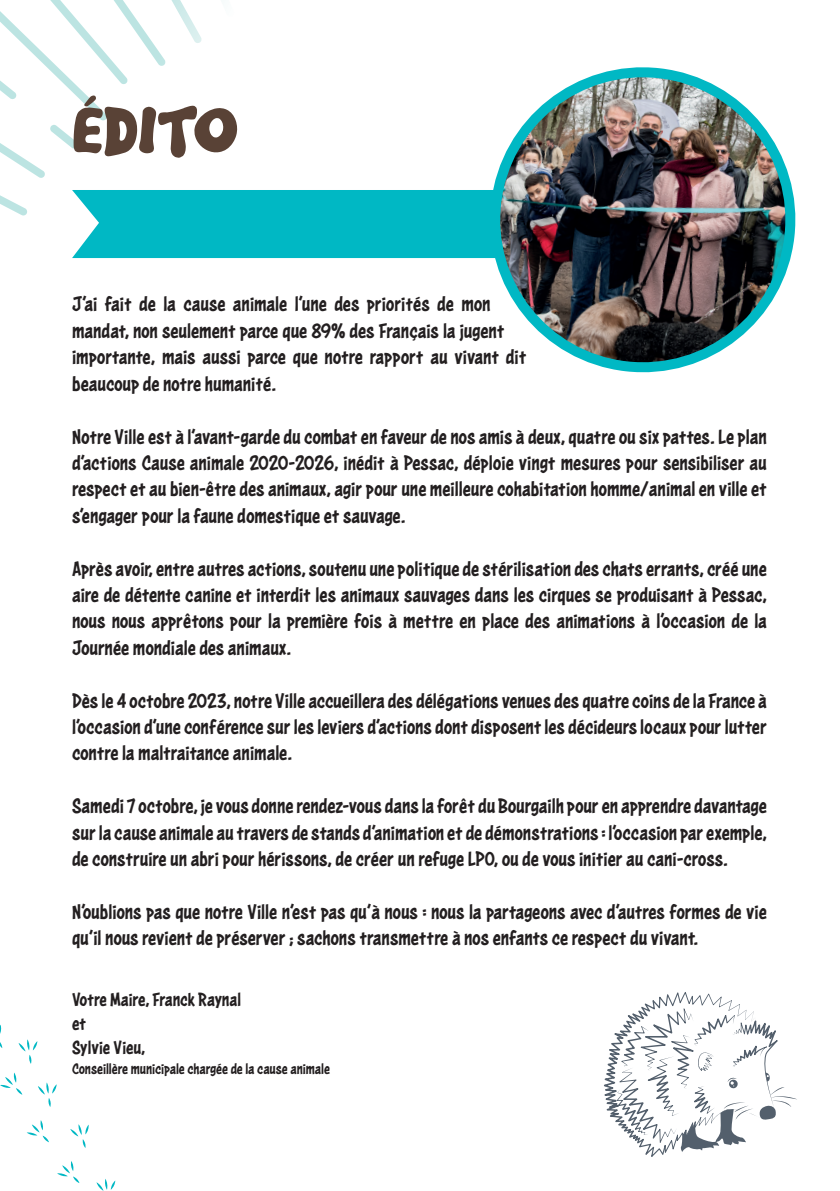
<style>
.page{position:relative;width:840px;height:1191px;background:#fff}
.page>*{position:absolute;margin:0;border:0;box-sizing:border-box;transform-origin:0 0}
.t1{font:66px "Soft Marshmallow";color:#594236}
.t2{font:22px/26.4px "Astounder Squared LCBB";color:#231f20;text-align:justify}
.t3{font:20px "Astounder Squared LCBB";color:#231f20}
.t4{font:16px "Astounder Squared LCBB";color:#231f20}
</style>
<div class="page">
<img style="left:475px;top:67px;width:321px;height:306px">
<svg style="left:604px;top:992px;width:192px;height:165px"></svg>
<svg style="left:0;top:0;width:655px;height:258px"></svg>
<svg style="left:57px;top:1161px;width:22px;height:22px"></svg>
<svg style="left:70px;top:1124px;width:19px;height:24px"></svg>
<svg style="left:27px;top:1120px;width:22px;height:22px"></svg>
<svg style="left:38px;top:1082px;width:19px;height:25px"></svg>
<svg style="left:96px;top:1179px;width:19px;height:11px"></svg>
<svg style="left:0;top:1072px;width:22px;height:22px"></svg>
<svg style="left:19px;top:1039px;width:18px;height:24px"></svg>
<svg style="left:0;top:1024px;width:2px;height:24px"></svg>
<p class="t1" style="left:72px;top:94px;width:167px">ÉDITO</p>
<p class="t2" style="left:72px;top:291px;width:455px;text-align:left">J’ai fait de la cause animale l’une des priorités de mon mandat, non seulement parce que 89% des Français la jugent importante, mais aussi parce que notre rapport au vivant dit beaucoup de notre humanité.</p>
<p class="t2" style="left:72px;top:423px;width:696px">Notre Ville est à l’avant-garde du combat en faveur de nos amis à deux, quatre ou six pattes. Le plan d’actions Cause animale 2020-2026, inédit à Pessac, déploie vingt mesures pour sensibiliser au respect et au bien-être des animaux, agir pour une meilleure cohabitation homme/animal en ville et s’engager pour la faune domestique et sauvage.</p>
<p class="t2" style="left:72px;top:555px;width:696px">Après avoir, entre autres actions, soutenu une politique de stérilisation des chats errants, créé une aire de détente canine et interdit les animaux sauvages dans les cirques se produisant à Pessac, nous nous apprêtons pour la première fois à mettre en place des animations à l’occasion de la Journée mondiale des animaux.</p>
<p class="t2" style="left:72px;top:687px;width:696px">Dès le 4 octobre 2023, notre Ville accueillera des délégations venues des quatre coins de la France à l’occasion d’une conférence sur les leviers d’actions dont disposent les décideurs locaux pour lutter contre la maltraitance animale.</p>
<p class="t2" style="left:72px;top:793px;width:696px">Samedi 7 octobre, je vous donne rendez-vous dans la forêt du Bourgailh pour en apprendre davantage sur la cause animale au travers de stands d’animation et de démonstrations : l’occasion par exemple, de construire un abri pour hérissons, de créer un refuge LPO, ou de vous initier au cani-cross.</p>
<p class="t2" style="left:72px;top:898px;width:696px">N’oublions pas que notre Ville n’est pas qu’à nous : nous la partageons avec d’autres formes de vie qu’il nous revient de préserver ; sachons transmettre à nos enfants ce respect du vivant.</p>
<p class="t3" style="left:72px;top:988px;width:170px">Votre Maire, Franck Raynal</p>
<p class="t3" style="left:72px;top:1012px;width:16px">et</p>
<p class="t3" style="left:72px;top:1036px;width:75px">Sylvie Vieu,</p>
<p class="t4" style="left:72px;top:1059px;width:259px">Conseillère municipale chargée de la cause animale</p>
</div>
